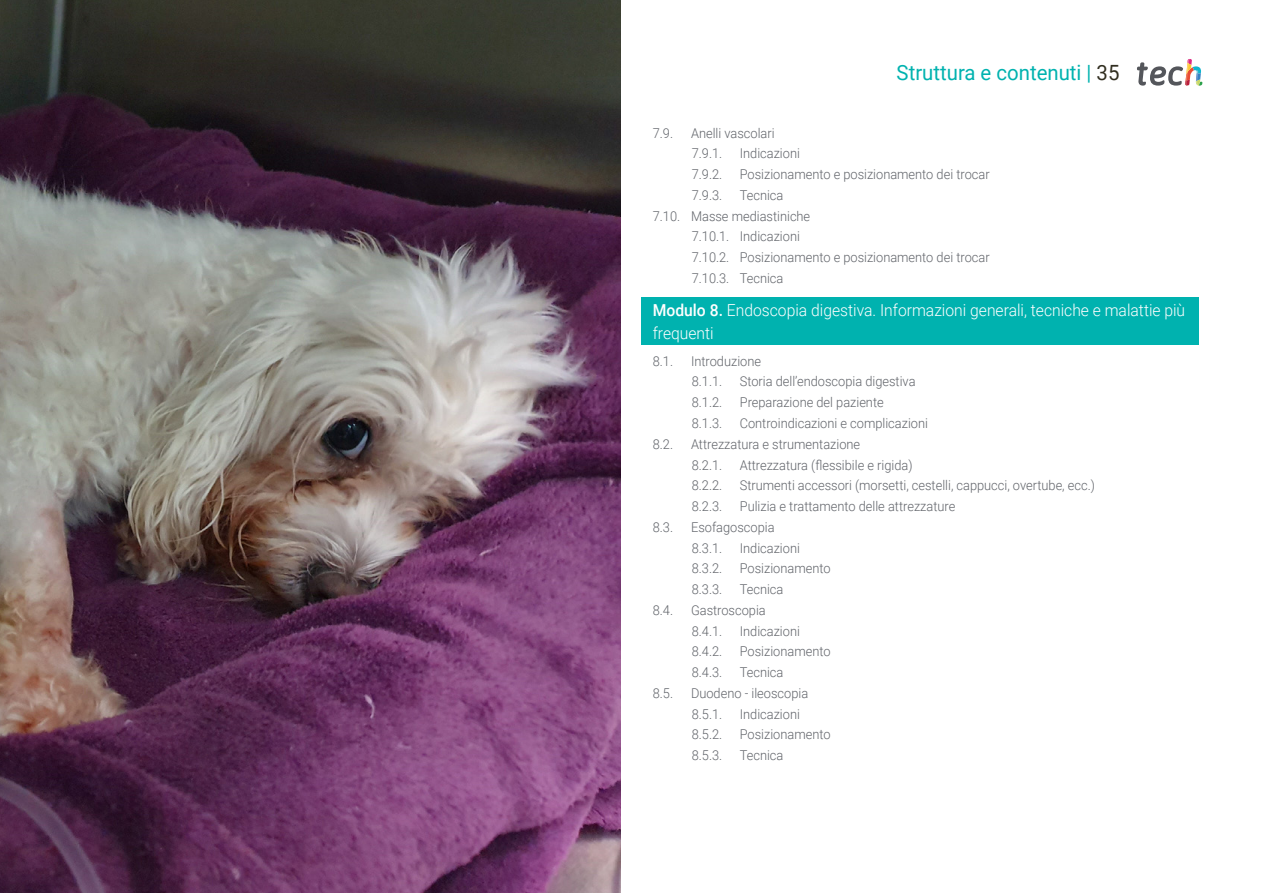
<style>
.page{position:relative;width:1263px;height:893px;background:#fff}
.page>*{position:absolute;margin:0;border:0;box-sizing:border-box;transform-origin:0 0}
.t1{font:21px "Roboto";color:#00b2af}
.t2{font:300 16.5px/22.5px "Roboto";color:#fff;scale:.95 1}
.t3{font:300 13.5px/20.7px "Roboto";color:#61646a;scale:.95 1}
.s1{color:#312e20}
.s2{font-weight:500}
</style>
<div class="page">
<img style="left:0;top:0;width:621px;height:893px">
<div style="left:642px;top:297px;width:557px;height:48px;background:#00b2af"></div>
<svg style="left:1137px;top:59px;width:65px;height:27px"></svg>
<p class="t3" style="left:653px;top:122px;width:23px">7.9.</p>
<p class="t3" style="left:691px;top:122px;width:89px">Anelli vascolari<br>7.9.1.</p>
<p class="t3" style="left:740px;top:143px;width:65px">Indicazioni</p>
<h1 class="t1" style="left:897px;top:57px;width:224px">Struttura e contenuti | <span class="s1">35</span></h1>
<p class="t3" style="left:692px;top:164px;width:34px">7.9.2.</p>
<p class="t3" style="left:740px;top:164px;width:265px">Posizionamento e posizionamento dei trocar</p>
<p class="t3" style="left:692px;top:184px;width:34px">7.9.3.</p>
<p class="t3" style="left:740px;top:184px;width:47px">Tecnica</p>
<p class="t3" style="left:653px;top:205px;width:167px">7.10. Masse mediastiniche</p>
<p class="t3" style="left:692px;top:226px;width:115px">7.10.1. Indicazioni</p>
<p class="t3" style="left:692px;top:247px;width:315px">7.10.2. Posizionamento e posizionamento dei trocar</p>
<p class="t3" style="left:692px;top:267px;width:98px">7.10.3. Tecnica</p>
<p class="t2" style="left:653px;top:298px;width:562px"><span class="s2">Modulo 8.</span> Endoscopia digestiva. Informazioni generali, tecniche e malattie più frequenti</p>
<p class="t3" style="left:653px;top:350px;width:23px">8.1.</p>
<p class="t3" style="left:691px;top:350px;width:75px">Introduzione<br>8.1.1.</p>
<p class="t3" style="left:740px;top:371px;width:187px">Storia dell’endoscopia digestiva</p>
<p class="t3" style="left:692px;top:392px;width:34px">8.1.2.</p>
<p class="t3" style="left:740px;top:392px;width:153px">Preparazione del paziente</p>
<p class="t3" style="left:692px;top:412px;width:34px">8.1.3.</p>
<p class="t3" style="left:740px;top:412px;width:200px">Controindicazioni e complicazioni</p>
<p class="t3" style="left:653px;top:433px;width:23px">8.2.</p>
<p class="t3" style="left:691px;top:433px;width:180px">Attrezzatura e strumentazione<br>8.2.1.</p>
<p class="t3" style="left:740px;top:454px;width:183px">Attrezzatura (flessibile e rigida)</p>
<p class="t3" style="left:692px;top:475px;width:34px">8.2.2.</p>
<p class="t3" style="left:740px;top:475px;width:375px">Strumenti accessori (morsetti, cestelli, cappucci, overtube, ecc.)</p>
<p class="t3" style="left:692px;top:495px;width:34px">8.2.3.</p>
<p class="t3" style="left:740px;top:495px;width:228px">Pulizia e trattamento delle attrezzature</p>
<p class="t3" style="left:653px;top:516px;width:23px">8.3.</p>
<p class="t3" style="left:691px;top:516px;width:89px">Esofagoscopia<br>8.3.1.</p>
<p class="t3" style="left:740px;top:537px;width:65px">Indicazioni</p>
<p class="t3" style="left:692px;top:558px;width:34px">8.3.2.</p>
<p class="t3" style="left:740px;top:558px;width:97px">Posizionamento</p>
<p class="t3" style="left:692px;top:578px;width:34px">8.3.3.</p>
<p class="t3" style="left:740px;top:578px;width:47px">Tecnica</p>
<p class="t3" style="left:653px;top:599px;width:23px">8.4.</p>
<p class="t3" style="left:691px;top:599px;width:80px">Gastroscopia<br>8.4.1.</p>
<p class="t3" style="left:740px;top:620px;width:65px">Indicazioni</p>
<p class="t3" style="left:692px;top:641px;width:34px">8.4.2.</p>
<p class="t3" style="left:740px;top:641px;width:97px">Posizionamento</p>
<p class="t3" style="left:692px;top:661px;width:34px">8.4.3.</p>
<p class="t3" style="left:740px;top:661px;width:47px">Tecnica</p>
<p class="t3" style="left:653px;top:682px;width:23px">8.5.</p>
<p class="t3" style="left:691px;top:682px;width:125px">Duodeno - ileoscopia<br>8.5.1.</p>
<p class="t3" style="left:740px;top:703px;width:65px">Indicazioni</p>
<p class="t3" style="left:692px;top:724px;width:34px">8.5.2.</p>
<p class="t3" style="left:740px;top:724px;width:97px">Posizionamento</p>
<p class="t3" style="left:692px;top:744px;width:34px">8.5.3.</p>
<p class="t3" style="left:740px;top:744px;width:47px">Tecnica</p>
</div>
